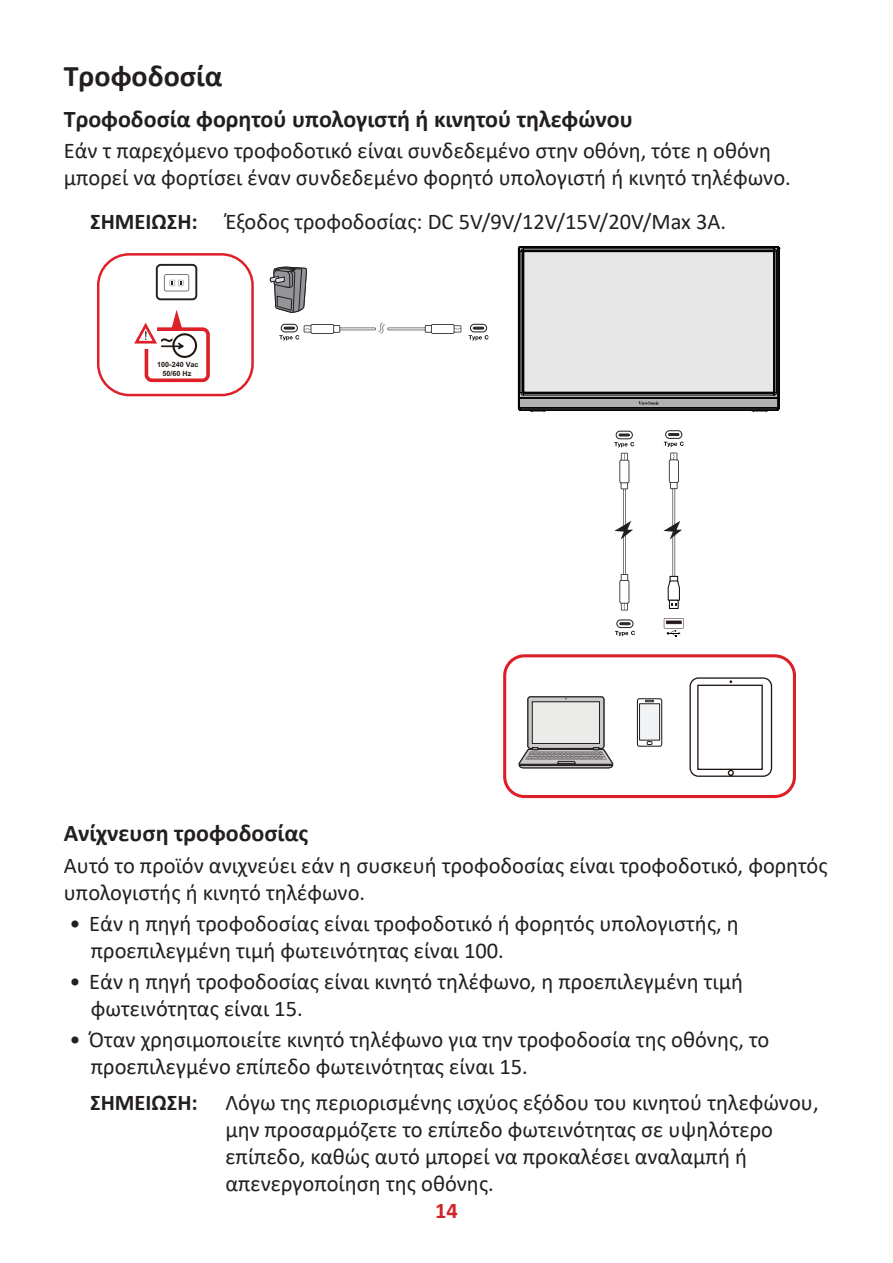
<style>
.page{position:relative;width:893px;height:1263px;background:#fff}
.page>*{position:absolute;margin:0;border:0;box-sizing:border-box;transform-origin:0 0}
.t1{font:700 30px "Calibri";color:#231f20}
.t2{font:700 24px "Calibri";color:#231f20}
.t3{font:22.5px/27px "Calibri";color:#231f20}
.t4{font:700 22.5px "Calibri";color:#d1232a}
.t5{font:700 7.2px/8.7px "Arial";color:#211814;text-align:center}
.s1{font-weight:700}
</style>
<div class="page">
<div style="left:503px;top:654px;width:293px;height:144px;border:3px solid #dd1f28;border-radius:20px"></div>
<svg style="left:614px;top:521px;width:19px;height:19px"></svg>
<svg style="left:663px;top:521px;width:19px;height:19px"></svg>
<hr style="left:623px;top:485px;width:3px;height:42px;background:#231f20">
<svg style="left:619px;top:453px;width:10px;height:36px"></svg>
<svg style="left:614px;top:442px;width:20px;height:5px"></svg>
<svg style="left:664px;top:442px;width:20px;height:5px"></svg>
<hr style="left:623px;top:534px;width:3px;height:44px;background:#231f20">
<svg style="left:619px;top:574px;width:10px;height:36px"></svg>
<hr style="left:336px;top:328px;width:40px;height:2px;background:#231f20">
<svg style="left:469px;top:335px;width:20px;height:5px"></svg>
<hr style="left:387px;top:328px;width:42px;height:2px;background:#231f20">
<svg style="left:425px;top:324px;width:36px;height:10px"></svg>
<svg style="left:378px;top:322px;width:7px;height:12px"></svg>
<hr style="left:672px;top:534px;width:3px;height:44px;background:#231f20">
<svg style="left:615px;top:631px;width:20px;height:5px"></svg>
<hr style="left:672px;top:485px;width:3px;height:41px;background:#231f20">
<svg style="left:669px;top:453px;width:10px;height:36px"></svg>
<svg style="left:616px;top:431px;width:16px;height:8px"></svg>
<div style="left:616px;top:431px;width:17px;height:8px;border:1px solid #231f20;border-radius:4px"></div>
<svg style="left:619px;top:434px;width:11px;height:2px"></svg>
<div style="left:665px;top:430px;width:17px;height:9px;border:1px solid #231f20;border-radius:4px"></div>
<svg style="left:668px;top:433px;width:11px;height:3px"></svg>
<svg style="left:470px;top:324px;width:17px;height:8px"></svg>
<div style="left:470px;top:324px;width:17px;height:8px;border:1px solid #231f20;border-radius:4px"></div>
<svg style="left:473px;top:327px;width:11px;height:2px"></svg>
<svg style="left:617px;top:620px;width:16px;height:7px"></svg>
<div style="left:617px;top:620px;width:16px;height:8px;border:1px solid #231f20;border-radius:4px"></div>
<svg style="left:619px;top:622px;width:11px;height:3px"></svg>
<div style="left:670px;top:576px;width:8px;height:6px;border:1px solid #070604"></div>
<div style="left:669px;top:600px;width:9px;height:9px;background:#fff;border:1px solid #070604"></div>
<svg style="left:668px;top:580px;width:12px;height:26px"></svg>
<div style="left:97px;top:253px;width:157px;height:143px;border:2px solid #dd1f28;border-radius:31px"></div>
<svg style="left:664px;top:618px;width:20px;height:18px"></svg>
<div style="left:172px;top:333px;width:25px;height:25px;border:2px solid #211814;border-radius:50%"></div>
<div style="left:145px;top:327px;width:65px;height:55px;border:4px solid #dd1f28;border-radius:6px"></div>
<svg style="left:134px;top:310px;width:52px;height:41px"></svg>
<svg style="left:269px;top:266px;width:71px;height:74px"></svg>
<svg style="left:156px;top:264px;width:41px;height:36px"></svg>
<svg style="left:637px;top:699px;width:25px;height:47px"></svg>
<div style="left:637px;top:698px;width:25px;height:49px;border:1px solid #231f20;border-radius:2px"></div>
<div style="left:639px;top:703px;width:21px;height:37px;background:#f2f3f4;border:1px solid #231f20"></div>
<svg style="left:645px;top:700px;width:8px;height:2px"></svg>
<svg style="left:647px;top:741px;width:5px;height:4px"></svg>
<svg style="left:518px;top:696px;width:96px;height:73px"></svg>
<div style="left:532px;top:701px;width:68px;height:43px;background:#ebebea;border:1px solid #231f20"></div>
<svg style="left:689px;top:677px;width:84px;height:100px"></svg>
<svg style="left:518px;top:246px;width:261px;height:165px;background:#c6c7c6"></svg>
<h1 class="t1" style="left:64px;top:55px;width:160px">Τροφοδοσία</h1>
<p class="t2" style="left:64px;top:102px;width:571px">Τροφοδοσία φορητού υπολογιστή ή κινητού τηλεφώνου</p>
<p class="t3" style="left:64px;top:136px;width:729px">Εάν τ παρεχόμενο τροφοδοτικό είναι συνδεδεμένο στην οθόνη, τότε η οθόνη μπορεί να φορτίσει έναν συνδεδεμένο φορητό υπολογιστή ή κινητό τηλέφωνο.</p>
<p class="t3" style="left:90px;top:207px;width:638px"><span class="s1">ΣΗΜΕΙΩΣΗ:</span> Έξοδος τροφοδοσίας: DC 5V/9V/12V/15V/20V/Max 3A.</p>
<p class="t5" style="left:157px;top:360px;width:43px">100-240 Vac<br>50/60 Hz</p>
<p class="t2" style="left:64px;top:816px;width:246px">Ανίχνευση τροφοδοσίας</p>
<p class="t3" style="left:64px;top:851px;width:765px">Αυτό το προϊόν ανιχνεύει εάν η συσκευή τροφοδοσίας είναι τροφοδοτικό, φορητός υπολογιστής ή κινητό τηλέφωνο.</p>
<p class="t3" style="left:91px;top:909px;width:650px;text-indent:-21px">• Εάν η πηγή τροφοδοσίας είναι τροφοδοτικό ή φορητός υπολογιστής, η προεπιλεγμένη τιμή φωτεινότητας είναι 100.</p>
<p class="t3" style="left:91px;top:967px;width:654px;text-indent:-21px">• Εάν η πηγή τροφοδοσίας είναι κινητό τηλέφωνο, η προεπιλεγμένη τιμή φωτεινότητας είναι 15.</p>
<p class="t3" style="left:91px;top:1026px;width:680px;text-indent:-21px">• Όταν χρησιμοποιείτε κινητό τηλέφωνο για την τροφοδοσία της οθόνης, το προεπιλεγμένο επίπεδο φωτεινότητας είναι 15.</p>
<p class="t3" style="left:225px;top:1088px;width:595px;text-indent:-135px"><span class="s1">ΣΗΜΕΙΩΣΗ:</span> Λόγω της περιορισμένης ισχύος εξόδου του κινητού τηλεφώνου, μην προσαρμόζετε το επίπεδο φωτεινότητας σε υψηλότερο επίπεδο, καθώς αυτό μπορεί να προκαλέσει αναλαμπή ή απενεργοποίηση της οθόνης.</p>
<p class="t4" style="left:435px;top:1194px;width:24px">14</p>
</div>
